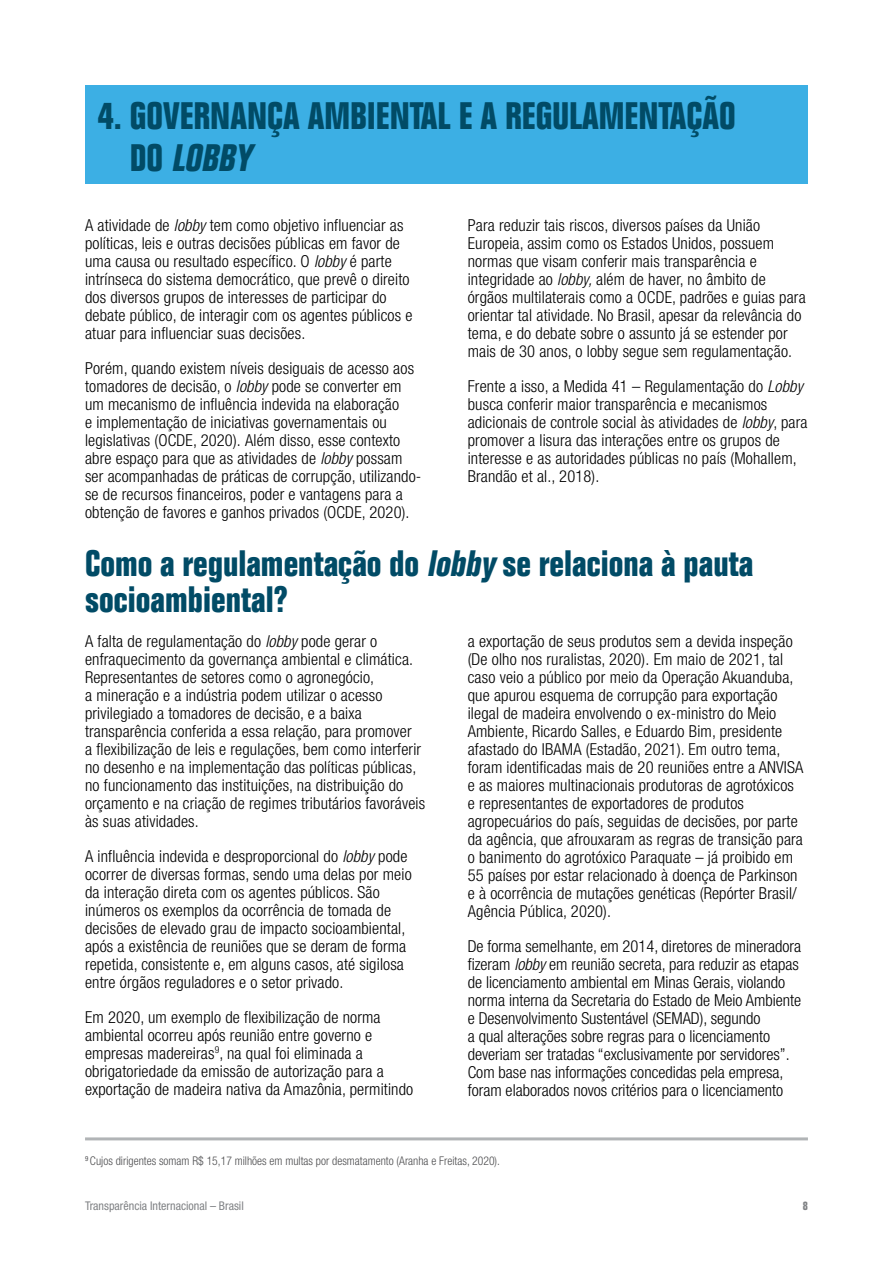
<style>
.page{position:relative;width:893px;height:1263px;background:#fff}
.page>*{position:absolute;margin:0;border:0;box-sizing:border-box;transform-origin:0 0}
.t1{font:700 condensed 37.5px/42px "Folio Std";color:#014b66}
.t2{font:700 condensed 36px/36px "Folio Std";color:#014b66}
.t3{font:300 condensed 16.5px/18px "Helvetica Neue LT Std";letter-spacing:.01em;color:#000}
.t4{font:300 condensed 12px "Helvetica Neue LT Std";color:#4d4d4f}
.t5{font:condensed 12px "Helvetica Neue LT Std";color:#808285}
.t6{font:700 condensed 12px "Folio Std";color:#808285}
.s1{font-style:italic}
</style>
<div class="page">
<div style="left:85px;top:85px;width:723px;height:99px;background:#3cafe4"></div>
<hr style="left:85px;top:1137px;width:723px;height:3px;background:#b1b4b6">
<h1 class="t1" style="left:130px;top:96px;width:607px;text-indent:-32px">4. GOVERNANÇA AMBIENTAL E A REGULAMENTAÇÃO<br>D O <span class="s1">LOBBY</span></h1>
<p class="t3" style="left:85px;top:216px;width:329px">A atividade de <span class="s1">lobby</span> tem como objetivo influenciar as políticas, leis e outras decisões públicas em favor de uma causa ou resultado específico. O <span class="s1">lobby</span> é parte intrínseca do sistema democrático, que prevê o direito dos diversos grupos de interesses de participar do debate público, de interagir com os agentes públicos e atuar para influenciar suas decisões.</p>
<p class="t3" style="left:85px;top:359px;width:338px">Porém, quando existem níveis desiguais de acesso aos tomadores de decisão, o <span class="s1">lobby</span> pode se converter em um mecanismo de influência indevida na elaboração<br>e implementação de iniciativas governamentais ou legislativas (OCDE, 2020). Além disso, esse contexto abre espaço para que as atividades de <span class="s1">lobby</span> possam ser acompanhadas de práticas de corrupção, utilizando&shy;se de recursos financeiros, poder e vantagens para a obtenção de favores e ganhos privados (OCDE, 2020).</p>
<p class="t3" style="left:468px;top:216px;width:339px">Para reduzir tais riscos, diversos países da União Europeia, assim como os Estados Unidos, possuem normas que visam conferir mais transparência e integridade ao <span class="s1">lobby,</span> além de haver, no âmbito de órgãos multilaterais como a OCDE, padrões e guias para orientar tal atividade. No Brasil, apesar da relevância do tema, e do debate sobre o assunto já se estender por mais de 30 anos, o lobby segue sem regulamentação.</p>
<p class="t3" style="left:468px;top:377px;width:341px">Frente a isso, a Medida 41 – Regulamentação do <span class="s1">Lobby </span>busca conferir maior transparência e mecanismos adicionais de controle social às atividades de <span class="s1">lobby</span>, para promover a lisura das interações entre os grupos de interesse e as autoridades públicas no país (Mohallem, Brandão et al., 2018).</p>
<h2 class="t2" style="left:85px;top:546px;width:670px">Como a regulamentação do <span class="s1">lobby</span> se relaciona à pauta socioambiental?</h2>
<p class="t3" style="left:85px;top:632px;width:342px">A falta de regulamentação do <span class="s1">lobby</span> pode gerar o enfraquecimento da governança ambiental e climática.<br>Representantes de setores como o agronegócio,<br>a mineração e a indústria podem utilizar o acesso privilegiado a tomadores de decisão, e a baixa transparência conferida a essa relação, para promover<br>a flexibilização de leis e regulações, bem como interferir no desenho e na implementação das políticas públicas, no funcionamento das instituições, na distribuição do orçamento e na criação de regimes tributários favoráveis às suas atividades.</p>
<p class="t3" style="left:85px;top:847px;width:328px">A influência indevida e desproporcional do <span class="s1">lobby</span> pode ocorrer de diversas formas, sendo uma delas por meio da interação direta com os agentes públicos. São inúmeros os exemplos da ocorrência de tomada de decisões de elevado grau de impacto socioambiental, após a existência de reuniões que se deram de forma repetida, consistente e, em alguns casos, até sigilosa entre órgãos reguladores e o setor privado.</p>
<p class="t3" style="left:85px;top:1008px;width:330px">Em 2020, um exemplo de flexibilização de norma ambiental ocorreu após reunião entre governo e empresas madereiras<sup>9</sup>, na qual foi eliminada a obrigatoriedade da emissão de autorização para a exportação de madeira nativa da Amazônia, permitindo</p>
<p class="t3" style="left:468px;top:632px;width:337px">a exportação de seus produtos sem a devida inspeção (De olho nos ruralistas, 2020). Em maio de 2021, tal caso veio a público por meio da Operação Akuanduba, que apurou esquema de corrupção para exportação ilegal de madeira envolvendo o ex-ministro do Meio Ambiente, Ricardo Salles, e Eduardo Bim, presidente afastado do IBAMA (Estadão, 2021). Em outro tema, foram identificadas mais de 20 reuniões entre a ANVISA e as maiores multinacionais produtoras de agrotóxicos e representantes de exportadores de produtos agropecuários do país, seguidas de decisões, por parte da agência, que afrouxaram as regras de transição para o banimento do agrotóxico Paraquate – já proibido em 55 países por estar relacionado à doença de Parkinson e à ocorrência de mutações genéticas (Repórter Brasil/ Agência Pública, 2020).</p>
<p class="t3" style="left:468px;top:937px;width:335px">De forma semelhante, em 2014, diretores de mineradora fizeram <span class="s1">lobby</span> em reunião secreta, para reduzir as etapas de licenciamento ambiental em Minas Gerais, violando norma interna da Secretaria do Estado de Meio Ambiente e Desenvolvimento Sustentável (SEMAD), segundo<br>a qual alterações sobre regras para o licenciamento deveriam ser tratadas “exclusivamente por servidores”.<br>Com base nas informações concedidas pela empresa, foram elaborados novos critérios para o licenciamento</p>
<p class="t4" style="left:85px;top:1154px;width:416px"><sup>9</sup> Cujos dirigentes somam R$ 15,17 milhões em multas por desmatamento (Aranha e Freitas, 2020).</p>
<p class="t5" style="left:85px;top:1199px;width:160px">Transparência Internacional – Brasil</p>
<p class="t6" style="left:803px;top:1199px;width:7px">8</p>
</div>
